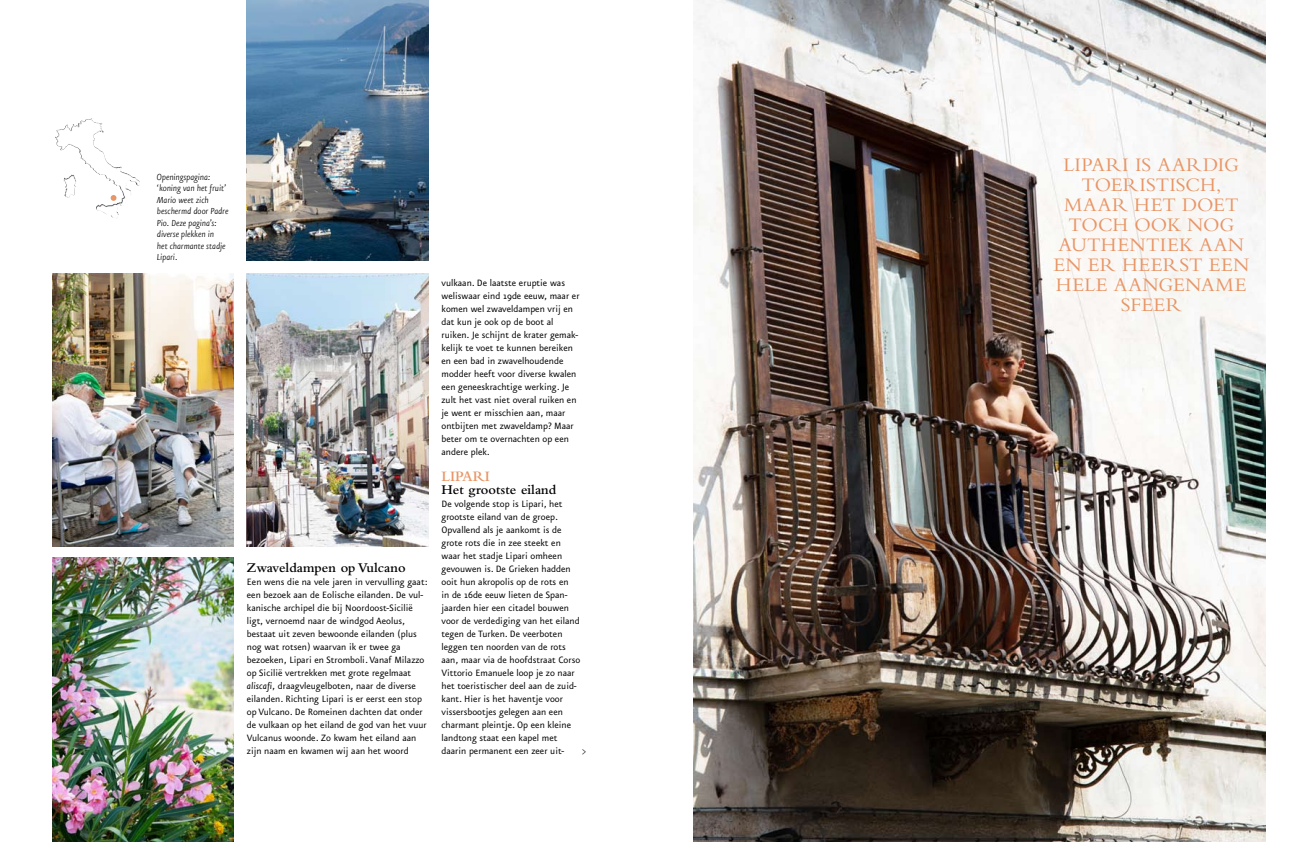
<style>
.page{position:relative;width:1304px;height:842px;background:#fff}
.page>*{position:absolute;margin:0;border:0;box-sizing:border-box;transform-origin:0 0}
.t1{font:20px/20px "Bembo";letter-spacing:.005em;color:#e99565;text-align:center}
.t2{font:600 15px "Bembo";color:#e99565}
.t3{font:600 14px "Bembo";color:#000}
.t4{font:11px/13px "Eureka Sans";color:#000}
.t5{font:300 11px "Eureka Sans";color:#000}
.t6{font:italic 300 10.5px/11.5px "Eureka Sans";letter-spacing:-.005em;color:#000}
.s1{font-style:italic}
</style>
<div class="page">
<img style="left:693px;top:0;width:573px;height:842px">
<img style="left:55px;top:119px;width:39px;height:51px">
<svg style="left:111px;top:195px;width:5px;height:6px"></svg>
<img style="left:247px;top:273px;width:182px;height:273px">
<img style="left:52px;top:558px;width:182px;height:284px">
<img style="left:52px;top:273px;width:182px;height:273px">
<img style="left:247px;top:0;width:182px;height:260px">
<p class="t6" style="left:157px;top:171px;width:73px">Openingspagina: ‘koning van het fruit’<br>Mario weet zich beschermd door Padre<br>Pio. Deze pagina’s: diverse plekken in<br>het charmante stadje<br>Lipari.</p>
<p class="t3" style="left:247px;top:560px;width:160px">Zwaveldampen op Vulcano</p>
<p class="t4" style="left:247px;top:576px;width:182px">Een wens die na vele jaren in vervulling gaat: een bezoek aan de Eolische eilanden. De vul&shy;kanische archipel die bij Noordoost-Sicilië ligt, vernoemd naar de windgod Aeolus, bestaat uit zeven bewoonde eilanden (plus nog wat rotsen) waarvan ik er twee ga bezoeken, Lipari en Stromboli. Vanaf Milazzo op Sicilië vertrekken met grote regelmaat <span class="s1">aliscafi</span>, draagvleugelboten, naar de diverse eilanden. Richting Lipari is er eerst een stop op Vulcano. De Romeinen dachten dat onder de vulkaan op het eiland de god van het vuur Vulcanus woonde. Zo kwam het eiland aan zijn naam en kwamen wij aan het woord</p>
<p class="t4" style="left:441px;top:277px;width:140px">vulkaan. De laatste eruptie was weliswaar eind 19de eeuw, maar er komen wel zwaveldampen vrij en dat kun je ook op de boot al ruiken. Je schijnt de krater gemak&shy;kelijk te voet te kunnen bereiken en een bad in zwavelhoudende modder heeft voor diverse kwalen een geneeskrachtige werking. Je zult het vast niet overal ruiken en je went er misschien aan, maar ontbijten met zwaveldamp? Maar beter om te overnachten op een andere plek.</p>
<h2 class="t2" style="left:441px;top:468px;width:50px">Lipari</h2>
<p class="t3" style="left:441px;top:482px;width:116px">Het grootste eiland</p>
<p class="t4" style="left:441px;top:498px;width:140px">De volgende stop is Lipari, het grootste eiland van de groep.<br>Opvallend als je aankomt is de grote rots die in zee steekt en waar het stadje Lipari omheen gevouwen is. De Grieken hadden ooit hun akropolis op de rots en<br>in de 16de eeuw lieten de Span&shy;jaarden hier een citadel bouwen voor de verdediging van het eiland tegen de Turken. De veerboten leggen ten noorden van de rots aan, maar via de hoofdstraat Corso<br>Vittorio Emanuele loop je zo naar het toeristischer deel aan de zuid&shy;kant. H ier is het haventje voor vissersbootjes gelegen aan een charmant pleintje. Op een kleine landtong staat een kapel met daarin permanent een zeer uit-</p>
<p class="t5" style="left:582px;top:746px;width:5px">&gt;</p>
<h1 class="t1" style="left:1053px;top:155px;width:197px">LIPARI IS AARDIG<br>TOERISTISCH,<br>MAAR HET DOET<br>TOCH OOK NOG<br>AUTHENTIEK AAN<br>EN ER HEERST EEN<br>HELE AANGENAME<br>SFEER</h1>
</div>
